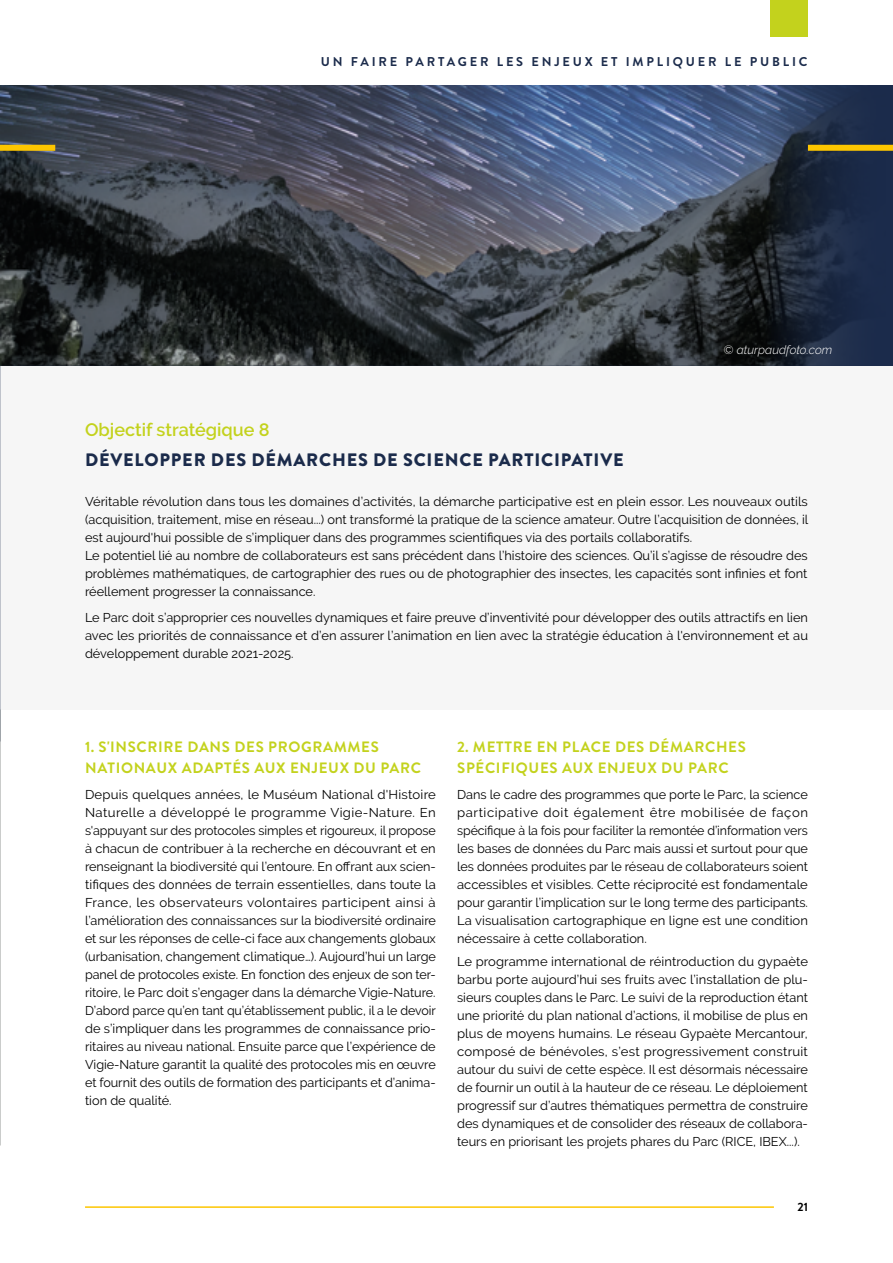
<style>
.page{position:relative;width:893px;height:1263px;background:#fff}
.page>*{position:absolute;margin:0;border:0;box-sizing:border-box;transform-origin:0 0}
.t1{font:900 18px "Brandon Grotesque";letter-spacing:.045em;color:#1b2b4b}
.t2{font:600 18px "Raleway";color:#c3d21d}
.t3{font:700 15px/21px "Brandon Grotesque";letter-spacing:.045em;color:#c3d21d}
.t4{font:12.75px/18px "Raleway";color:#000;text-align:justify}
.t5{font:700 12.75px "Brandon Grotesque";letter-spacing:.22em;color:#1b2b4b}
.t6{font:italic 300 12px "Raleway";color:#fff}
.t7{font:700 12px "Brandon Grotesque";color:#000}
</style>
<div class="page">
<div style="left:770px;top:0;width:38px;height:37px;background:#c3d21d"></div>
<hr style="left:85px;top:1206px;width:689px;height:2px;background:#fdc600">
<div style="left:0;top:365px;width:893px;height:344px;background:#f6f6f6"></div>
<img style="left:0;top:85px;width:893px;height:280px">
<div style="left:0;top:145px;width:55px;height:6px;background:#fdc600"></div>
<div style="left:808px;top:145px;width:85px;height:6px;background:#fdc600"></div>
<p class="t5" style="left:321px;top:53px;width:488px">UN FAIRE PARTAGER LES ENJEUX ET IMPLIQUER LE PUBLIC</p>
<p class="t6" style="left:724px;top:343px;width:110px">© aturpaudfoto.com</p>
<h1 class="t2" style="left:85px;top:419px;width:186px">Objectif stratégique 8</h1>
<h1 class="t1" style="left:85px;top:447px;width:540px">DÉVELOPPER DES DÉMARCHES DE SCIENCE PARTICIPATIVE</h1>
<p class="t4" style="left:85px;top:492px;width:725px;text-align:left">Véritable révolution dans tous les domaines d’activités, la démarche participative est en plein essor. Les nouveaux outils (acquisition, traitement, mise en réseau...) ont transformé la pratique de la science amateur. Outre l’acquisition de données, il est aujourd'hui possible de s’impliquer dans des programmes scientifiques via des portails collaboratifs.<br>Le potentiel lié au nombre de collaborateurs est sans précédent dans l’histoire des sciences. Qu’il s’agisse de résoudre des problèmes mathématiques, de cartographier des rues ou de photographier des insectes, les capacités sont infinies et font réellement progresser la connaissance.</p>
<p class="t4" style="left:85px;top:609px;width:724px">Le Parc doit s’approprier ces nouvelles dynamiques et faire preuve d’inventivité pour développer des outils attractifs en lien avec les priorités de connaissance et d’en assurer l’animation en lien avec la stratégie éducation à l'environnement et au développement durable 2021-2025.</p>
<p class="t3" style="left:85px;top:736px;width:337px">1. S'INSCRIRE DANS DES PROGRAMMES<br>NATIONAUX ADAPTÉS AUX ENJEUX DU PARC</p>
<p class="t4" style="left:85px;top:786px;width:352px">Depuis quelques années, le Muséum National d'Histoire Naturelle a développé le programme Vigie-Nature. En s'appuyant sur des protocoles simples et rigoureux, il propose à chacun de contribuer à la recherche en découvrant et en renseignant la biodiversité qui l’entoure. En offrant aux scien&shy;tifiques des données de terrain essentielles, dans toute la France, les observateurs volontaires participent ainsi à l’amélioration des connaissances sur la biodiversité ordinaire et sur les réponses de celle-ci face aux changements globaux (urbanisation, changement climatique…). Aujourd’hui un large panel de protocoles existe. En fonction des enjeux de son ter&shy;ritoire, le Parc doit s’engager dans la démarche Vigie-Nature.<br>D’abord parce qu’en tant qu’établissement public, il a le devoir de s’impliquer dans les programmes de connaissance prio&shy;ritaires au niveau national. Ensuite parce que l’expérience de Vigie-Nature garantit la qualité des protocoles mis en œuvre et fournit des outils de formation des participants et d’anima&shy;tion de qualité.</p>
<p class="t3" style="left:457px;top:736px;width:290px">2. METTRE EN PLACE DES DÉMARCHES<br>SPÉCIFIQUES AUX ENJEUX DU PARC</p>
<p class="t4" style="left:457px;top:786px;width:352px">Dans le cadre des programmes que porte le Parc, la science participative doit également être mobilisée de façon spécifique à la fois pour faciliter la remontée d’information vers les bases de données du Parc mais aussi et surtout pour que les données produites par le réseau de collaborateurs soient accessibles et visibles. Cette réciprocité est fondamentale pour garantir l’implication sur le long terme des participants.<br>La visualisation cartographique en ligne est une condition nécessaire à cette collaboration.</p>
<p class="t4" style="left:457px;top:952px;width:352px">Le programme international de réintroduction du gypaète barbu porte aujourd’hui ses fruits avec l’installation de plu&shy;sieurs couples dans le Parc. Le suivi de la reproduction étant une priorité du plan national d’actions, il mobilise de plus en plus de moyens humains. Le réseau Gypaète Mercantour, composé de bénévoles, s’est progressivement construit autour du suivi de cette espèce. Il est désormais nécessaire de fournir un outil à la hauteur de ce réseau. Le déploiement progressif sur d’autres thématiques permettra de construire des dynamiques et de consolider des réseaux de collabora&shy;teurs en priorisant les projets phares du Parc (RICE, IBEX...).</p>
<p class="t7" style="left:797px;top:1199px;width:12px">21</p>
</div>
